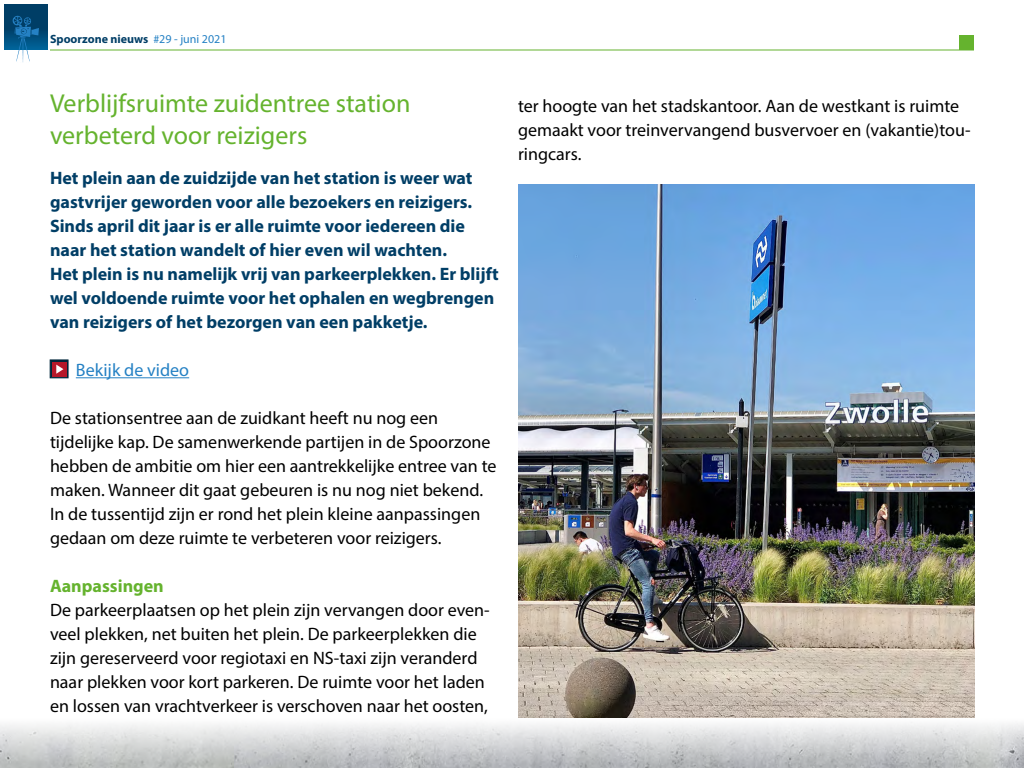
<style>
.page{position:relative;width:1024px;height:768px;background:#fff}
.page>*{position:absolute;margin:0;border:0;box-sizing:border-box;transform-origin:0 0}
.kop_artikel{font:26px "Myriad Pro";color:#65b32e}
.plat{font:18px/24px "Myriad Pro";color:#000}
.plat-2{font:700 18px/24px "Myriad Pro";color:#003e66}
.plat-3{font:18px "Myriad Pro";color:#2581c4}
.plat-4{font:700 18px "Myriad Pro";color:#65b32e}
.t1{font:700 12px "Myriad Pro";color:#003e66}
.s1{font-weight:400;color:#2581c4}
</style>
<div class="page">
<img style="left:0;top:722px;width:1024px;height:46px">
<hr style="left:76px;top:377px;width:113px;height:1px;background:#2581c4">
<svg style="left:50px;top:360px;width:18px;height:18px"></svg>
<div style="left:52px;top:362px;width:14px;height:14px;background:#b61729"></div>
<svg style="left:56px;top:365px;width:7px;height:9px"></svg>
<hr style="left:50px;top:50px;width:924px;height:1px;background:#65b32e">
<div style="left:960px;top:35px;width:14px;height:15px;background:#65b32e"></div>
<svg style="left:4px;top:4px;width:43px;height:46px"></svg>
<svg style="left:13px;top:16px;width:26px;height:46px"></svg>
<img style="left:518px;top:184px;width:456px;height:534px">
<p class="t1" style="left:50px;top:31px;width:178px">Spoorzone nieuws <span class="s1">#29 - juni 2021</span></p>
<p class="kop_artikel" style="left:50px;top:87px;width:362px">Verblijfsruimte zuidentree station</p>
<p class="kop_artikel" style="left:50px;top:119px;width:259px">verbeterd voor reizigers</p>
<p class="plat-2" style="left:50px;top:165px;width:424px">Het plein aan de zuidzijde van het station is weer wat gastvrijer geworden voor alle bezoekers en reizigers.<br>Sinds april dit jaar is er alle ruimte voor iedereen die naar het station wandelt of hier even wil wachten.</p>
<p class="plat-2" style="left:50px;top:261px;width:450px">Het plein is nu namelijk vrij van parkeerplekken. Er blijft wel voldoende ruimte voor het ophalen en wegbrengen van reizigers of het bezorgen van een pakketje.</p>
<p class="plat-3" style="left:76px;top:359px;width:115px">Bekijk de video</p>
<p class="plat" style="left:50px;top:406px;width:448px">De stationsentree aan de zuidkant heeft nu nog een tijdelijke kap. De samenwerkende partijen in de Spoorzone hebben de ambitie om hier een aantrekkelijke entree van te maken. Wanneer dit gaat gebeuren is nu nog niet bekend.<br>In de tussentijd zijn er rond het plein kleine aanpassingen gedaan om deze ruimte te verbeteren voor reizigers.</p>
<p class="plat-4" style="left:50px;top:574px;width:115px">Aanpassingen</p>
<p class="plat" style="left:50px;top:598px;width:441px">De parkeerplaatsen op het plein zijn vervangen door even&shy;veel plekken, net buiten het plein. De parkeerplekken die zijn gereserveerd voor regiotaxi en NS-taxi zijn veranderd naar plekken voor kort parkeren. De ruimte voor het laden en lossen van vrachtverkeer is verschoven naar het oosten,</p>
<p class="plat" style="left:518px;top:94px;width:454px">ter hoogte van het stadskantoor. Aan de westkant is ruimte gemaakt voor treinvervangend busvervoer en (vakantie)tou&shy;ringcars.</p>
</div>
